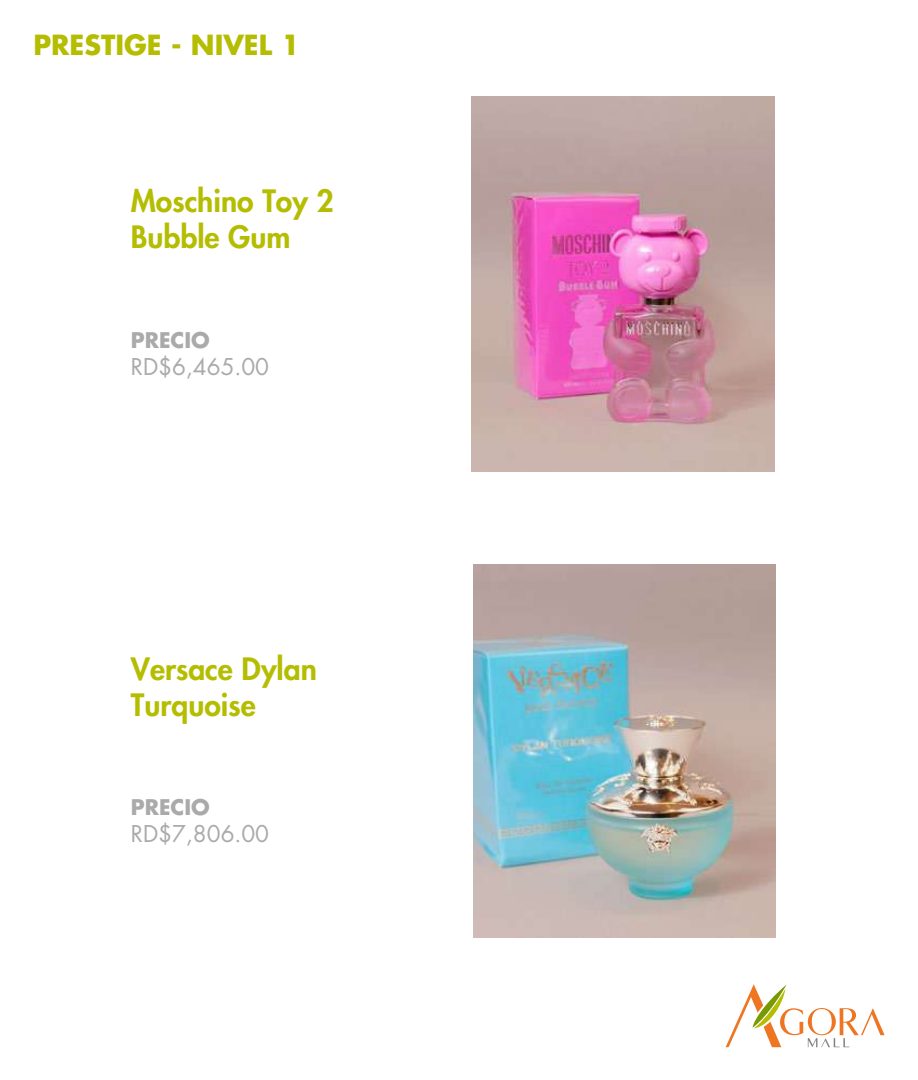
<style>
.page{position:relative;width:918px;height:1080px;background:#fff}
.page>*{position:absolute;margin:0;border:0;box-sizing:border-box;transform-origin:0 0}
.t1{font:800 30px/36px "Futura Std";color:#b4bd00}
.t2{font:700 27px "Futura Std";color:#b4bd00}
.t3{font:22.5px "Futura Std";color:#aaa}
.t4{font:700 21px "Futura Std";color:#aaa}
</style>
<div class="page">
<img style="left:473px;top:565px;width:302px;height:373px">
<svg style="left:726px;top:984px;width:159px;height:63px"></svg>
<img style="left:472px;top:97px;width:303px;height:375px">
<p class="t2" style="left:33px;top:27px;width:268px">PRESTIGE - NIVEL 1</p>
<p class="t1" style="left:131px;top:183px;width:205px">Moschino Toy 2<br>Bubble Gum</p>
<p class="t4" style="left:131px;top:326px;width:81px">PRECIO</p>
<p class="t3" style="left:131px;top:352px;width:140px">RD$6,465.00</p>
<p class="t1" style="left:131px;top:650px;width:188px">Versace Dylan<br>Turquoise</p>
<p class="t4" style="left:131px;top:793px;width:81px">PRECIO</p>
<p class="t3" style="left:131px;top:819px;width:140px">RD$7,806.00</p>
</div>
